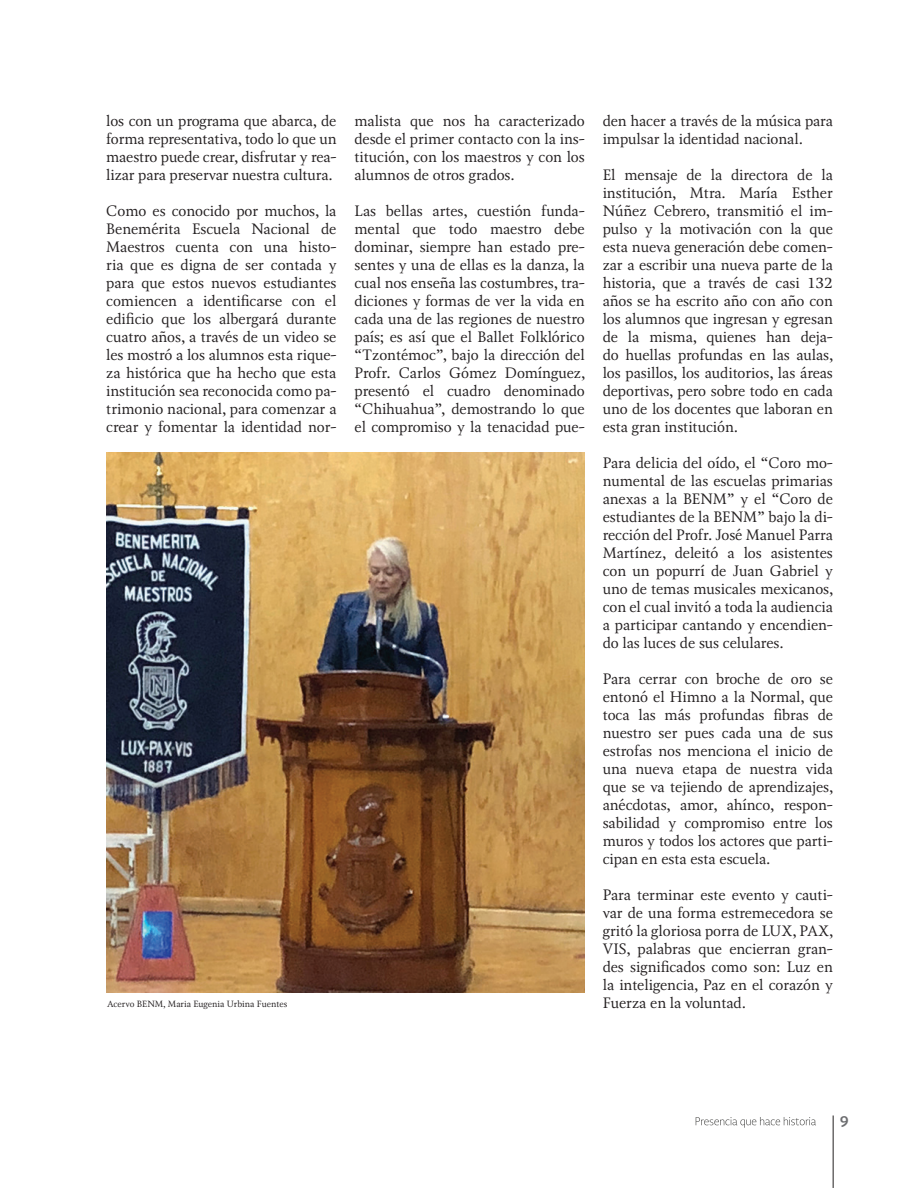
<style>
.page{position:relative;width:918px;height:1188px;background:#fff}
.page>*{position:absolute;margin:0;border:0;box-sizing:border-box;transform-origin:0 0}
.t1{font:15px/18px "Soberana Texto";letter-spacing:-.005em;color:#231f20;text-align:justify}
.t2{font:700 15px "Soberana Sans";color:#6c6d70}
.t3{font:9px "Soberana Texto";color:#231f20}
</style>
<div class="page">
<hr style="left:833px;top:1116px;width:1px;height:72px;background:#231f20">
<svg style="left:696px;top:1117px;width:120px;height:11px"></svg>
<img style="left:106px;top:452px;width:478px;height:541px">
<p class="t1" style="left:106px;top:112px;width:232px">los con un programa que abarca, de forma representativa, todo lo que un maestro puede crear, disfrutar y rea&shy;lizar para preservar nuestra cultura.</p>
<p class="t1" style="left:106px;top:202px;width:232px">Como es conocido por muchos, la Benemérita Escuela Nacional de Maestros cuenta con una histo&shy;ria que es digna de ser contada y para que estos nuevos estudiantes comiencen a identificarse con el edificio que los albergará durante cuatro años, a través de un video se les mostró a los alumnos esta rique&shy;za histórica que ha hecho que esta institución sea reconocida como pa&shy;trimonio nacional, para comenzar a crear y fomentar la identidad nor-</p>
<p class="t1" style="left:355px;top:112px;width:232px">malista que nos ha caracterizado desde el primer contacto con la ins&shy;titución, con los maestros y con los alumnos de otros grados.</p>
<p class="t1" style="left:355px;top:202px;width:232px">Las bellas artes, cuestión funda&shy;mental que todo maestro debe dominar, siempre han estado pre&shy;sentes y una de ellas es la danza, la cual nos enseña las costumbres, tra&shy;diciones y formas de ver la vida en cada una de las regiones de nuestro país; es así que el Ballet Folklórico “Tzontémoc”, bajo la dirección del Profr. Carlos Gómez Domínguez, presentó el cuadro denominado “Chihuahua”, demostrando lo que el compromiso y la tenacidad pue-</p>
<p class="t1" style="left:603px;top:112px;width:232px">den hacer a través de la música para impulsar la identidad nacional.</p>
<p class="t1" style="left:603px;top:166px;width:232px">El mensaje de la directora de la institución, Mtra. María Esther Núñez Cebrero, transmitió el im&shy;pulso y la motivación con la que esta nueva generación debe comen&shy;zar a escribir una nueva parte de la historia, que a través de casi 132 años se ha escrito año con año con los alumnos que ingresan y egresan de la misma, quienes han deja&shy;do huellas profundas en las aulas, los pasillos, los auditorios, las áreas deportivas, pero sobre todo en cada uno de los docentes que laboran en esta gran institución.</p>
<p class="t1" style="left:603px;top:454px;width:232px">Para delicia del oído, el “Coro mo&shy;numental de las escuelas primarias anexas a la BENM” y el “Coro de estudiantes de la BENM” bajo la di&shy;rección del Profr. José Manuel Parra Martínez, deleitó a los asistentes con un popurrí de Juan Gabriel y uno de temas musicales mexicanos, con el cual invitó a toda la audiencia a participar cantando y encendien&shy;do las luces de sus celulares.</p>
<p class="t1" style="left:603px;top:670px;width:232px">Para cerrar con broche de oro se entonó el Himno a la Normal, que toca las más profundas fibras de nuestro ser pues cada una de sus estrofas nos menciona el inicio de una nueva etapa de nuestra vida que se va tejiendo de aprendizajes, anécdotas, amor, ahínco, respon&shy;sabilidad y compromiso entre los muros y todos los actores que parti&shy;cipan en esta esta escuela.</p>
<p class="t1" style="left:603px;top:886px;width:232px">Para terminar este evento y cauti&shy;var de una forma estremecedora se gritó la gloriosa porra de LUX, PAX, VIS, palabras que encierran gran&shy;des significados como son: Luz en la inteligencia, Paz en el corazón y</p>
<p class="t3" style="left:107px;top:999px;width:182px">Acervo BENM, Maria Eugenia Urbina Fuentes</p>
<p class="t1" style="left:603px;top:994px;width:145px">Fuerza en la voluntad.</p>
<p class="t2" style="left:839px;top:1111px;width:11px">9</p>
</div>
